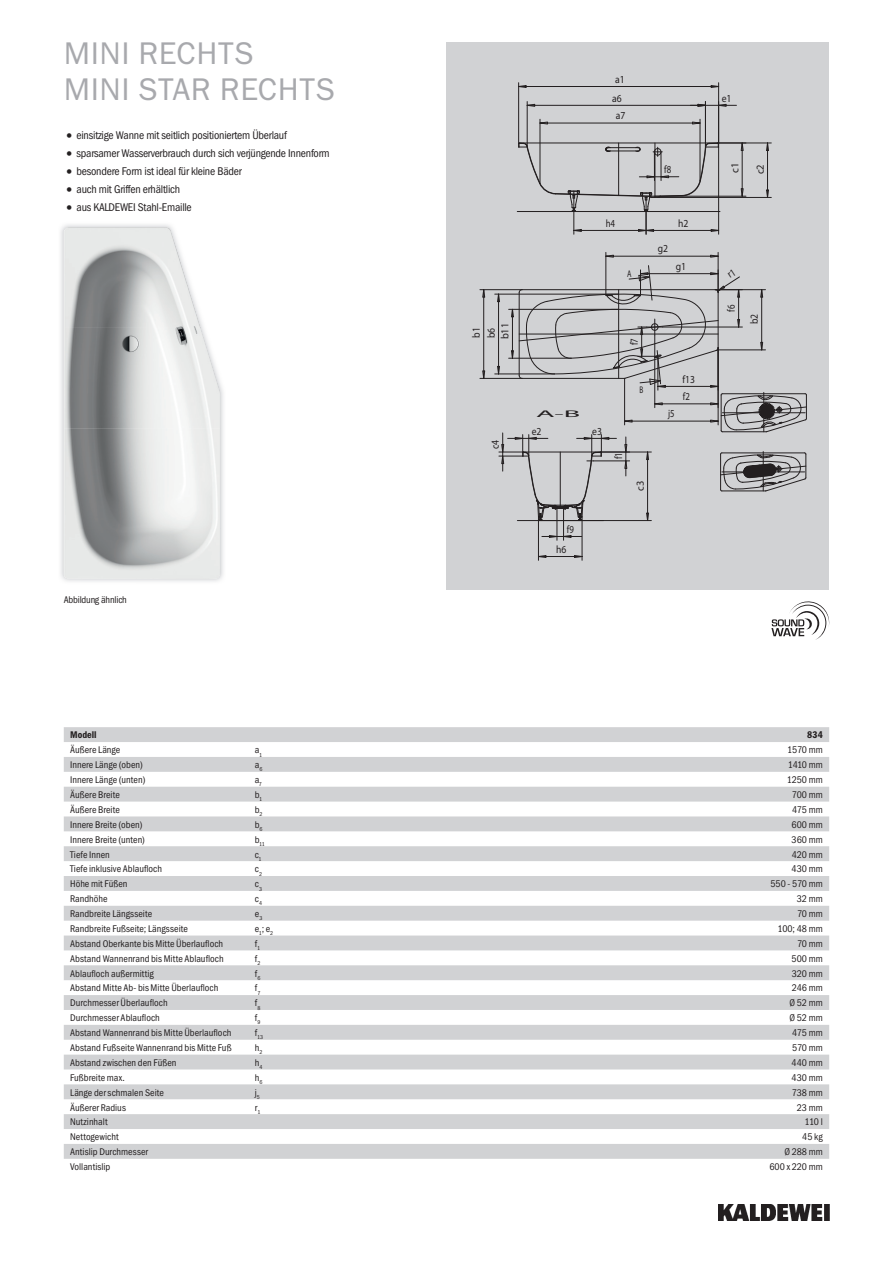
<style>
.page{position:relative;width:893px;height:1263px;background:#fff}
.page>*{position:absolute;margin:0;border:0;box-sizing:border-box;transform-origin:0 0}
.t1{font:31.5px/36px "Franklin Gothic ITC";letter-spacing:.015em;color:#a8a9ad}
.t2{font:11.25px "Franklin Gothic Cond ITC";letter-spacing:-.02em;color:#231f20}
.t3{font:10.8px "ISOCPEUR";color:#231f20;scale:.89 1}
.t4{font:10.8px/14.4px "ISOCPEUR";color:#231f20;scale:.91 1}
.t5{font:10.8px "ISOCPEUR";color:#231f20;scale:.82 1}
.t6{font:10.8px "ISOCPEUR";color:#231f20}
.t7{font:10.8px "ISOCPEUR";color:#231f20;scale:.83 1}
.t8{font:10.8px "ISOCPEUR";color:#231f20;scale:.9 1}
.t9{font:10.8px "ISOCPEUR";color:#231f20;scale:.8 1}
.t10{font:9.75px "Franklin Gothic Cond ITC";color:#231f20}
.t11{font:9.75px "Franklin Gothic Cond ITC";letter-spacing:-.02em;color:#231f20}
.t12{font:600 9.75px "Franklin Gothic Cond ITC";color:#231f20}
.t13{font:9.6px "ISOCPEUR";color:#231f20;scale:3.14 1}
.t14{font:9.6px "ISOCPEUR";color:#231f20;scale:.75 1}
.t15{font:9.6px "ISOCPEUR";color:#231f20;scale:.74 1}
.t16{font:5.7px "Franklin Gothic Cond ITC";color:#231f20}
.s1{font-size:15.75px}
</style>
<div class="page">
<img style="left:719px;top:1204px;width:110px;height:16px">
<div style="left:446px;top:43px;width:383px;height:547px;background:#d1d2d4"></div>
<svg style="left:517px;top:83px;width:254px;height:151px"></svg>
<img style="left:60px;top:224px;width:163px;height:358px">
<img style="left:64px;top:227px;width:136px;height:101px">
<img style="left:64px;top:328px;width:156px;height:251px">
<svg style="left:64px;top:727px;width:765px;height:432px;fill:#d9dadb"></svg>
<svg style="left:771px;top:601px;width:58px;height:39px"></svg>
<svg style="left:480px;top:252px;width:327px;height:308px"></svg>
<h1 class="t1" style="left:64px;top:35px;width:272px">MINI RECHTS<br>MINI STAR RECHTS</h1>
<p class="t2" style="left:64px;top:129px;width:224px"><span class="s1">•</span> einsitzige Wanne mit seitlich positioniertem Überlauf</p>
<p class="t2" style="left:64px;top:147px;width:267px"><span class="s1">•</span> sparsamer Wasserverbrauch durch sich verjüngende Innenform</p>
<p class="t2" style="left:64px;top:165px;width:179px"><span class="s1">•</span> besondere Form ist ideal für kleine Bäder</p>
<p class="t2" style="left:64px;top:183px;width:118px"><span class="s1">•</span> auch mit Griffen erhältlich</p>
<p class="t2" style="left:64px;top:200px;width:129px"><span class="s1">•</span> aus KALDEWEI Stahl-Emaille</p>
<p class="t11" style="left:64px;top:594px;width:65px">Abbildung ähnlich</p>
<p class="t4" style="left:469px;top:339px;width:19px;rotate:-90deg">b1 b6 b11</p>
<p class="t8" style="left:489px;top:449px;width:12px;rotate:-90deg">c4</p>
<p class="t4" style="left:615px;top:72px;width:12px">a1</p>
<p class="t3" style="left:612px;top:91px;width:12px">a6</p>
<p class="t4" style="left:722px;top:91px;width:12px">e1</p>
<p class="t3" style="left:616px;top:109px;width:12px">a7</p>
<p class="t5" style="left:664px;top:163px;width:10px">f8</p>
<p class="t7" style="left:606px;top:216px;width:13px">h4</p>
<p class="t3" style="left:678px;top:216px;width:13px">h2</p>
<p class="t14" style="left:627px;top:268px;width:7px">A</p>
<p class="t3" style="left:658px;top:242px;width:13px">g2</p>
<p class="t4" style="left:676px;top:259px;width:13px">g1</p>
<p class="t5" style="left:628px;top:345px;width:10px;rotate:-90deg">f7</p>
<p class="t13" style="left:536px;top:408px;width:16px">A-B</p>
<p class="t3" style="left:532px;top:424px;width:12px">e2</p>
<p class="t3" style="left:592px;top:424px;width:12px">e3</p>
<p class="t5" style="left:612px;top:459px;width:10px;rotate:-90deg">f1</p>
<p class="t5" style="left:567px;top:522px;width:10px">f9</p>
<p class="t3" style="left:556px;top:542px;width:13px">h6</p>
<p class="t15" style="left:639px;top:384px;width:7px">B</p>
<p class="t6" style="left:633px;top:490px;width:12px;rotate:-90deg">c3</p>
<p class="t9" style="left:668px;top:407px;width:10px">j5</p>
<p class="t3" style="left:682px;top:372px;width:16px">f13</p>
<p class="t5" style="left:683px;top:390px;width:10px">f2</p>
<p class="t6" style="left:728px;top:173px;width:12px;rotate:-90deg">c1</p>
<p class="t6" style="left:753px;top:174px;width:12px;rotate:-90deg">c2</p>
<p class="t5" style="left:724px;top:312px;width:10px;rotate:-90deg">f6</p>
<p class="t3" style="left:748px;top:324px;width:13px;rotate:-90deg">b2</p>
<p class="t12" style="left:70px;top:729px;width:28px">Modell</p>
<p class="t12" style="left:807px;top:729px;width:17px">834</p>
<p class="t10" style="left:70px;top:744px;width:52px">Äußere Länge</p>
<p class="t10" style="left:255px;top:744px;width:9px">a<sub>1</sub></p>
<p class="t10" style="left:787px;top:744px;width:37px">1570 mm</p>
<p class="t10" style="left:70px;top:759px;width:74px">Innere Länge (oben)</p>
<p class="t10" style="left:255px;top:759px;width:9px">a<sub>6</sub></p>
<p class="t10" style="left:788px;top:759px;width:36px">1410 mm</p>
<p class="t10" style="left:70px;top:774px;width:77px">Innere Länge (unten)</p>
<p class="t10" style="left:255px;top:774px;width:8px">a<sub>7</sub></p>
<p class="t10" style="left:787px;top:774px;width:38px">1250 mm</p>
<p class="t10" style="left:70px;top:789px;width:51px">Äußere Breite</p>
<p class="t10" style="left:255px;top:789px;width:9px">b<sub>1</sub></p>
<p class="t10" style="left:792px;top:789px;width:33px">700 mm</p>
<p class="t10" style="left:70px;top:804px;width:51px">Äußere Breite</p>
<p class="t10" style="left:255px;top:804px;width:9px">b<sub>2</sub></p>
<p class="t10" style="left:792px;top:804px;width:32px">475 mm</p>
<p class="t10" style="left:70px;top:819px;width:74px">Innere Breite (oben)</p>
<p class="t10" style="left:255px;top:819px;width:9px">b<sub>6</sub></p>
<p class="t10" style="left:791px;top:819px;width:33px">600 mm</p>
<p class="t10" style="left:70px;top:834px;width:76px">Innere Breite (unten)</p>
<p class="t16" style="left:255px;top:841px;width:12px"><sup>b</sup>11</p>
<p class="t10" style="left:792px;top:834px;width:33px">360 mm</p>
<p class="t10" style="left:70px;top:848px;width:41px">Tiefe Innen</p>
<p class="t10" style="left:255px;top:848px;width:8px">c<sub>1</sub></p>
<p class="t10" style="left:792px;top:848px;width:32px">420 mm</p>
<p class="t10" style="left:70px;top:863px;width:93px">Tiefe inklusive Ablaufloch</p>
<p class="t10" style="left:255px;top:863px;width:9px">c<sub>2</sub></p>
<p class="t10" style="left:791px;top:863px;width:33px">430 mm</p>
<p class="t10" style="left:70px;top:878px;width:59px">Höhe mit Füßen</p>
<p class="t10" style="left:255px;top:878px;width:9px">c<sub>3</sub></p>
<p class="t10" style="left:770px;top:878px;width:54px">550 - 570 mm</p>
<p class="t10" style="left:70px;top:893px;width:39px">Randhöhe</p>
<p class="t10" style="left:255px;top:893px;width:9px">c<sub>4</sub></p>
<p class="t10" style="left:797px;top:893px;width:27px">32 mm</p>
<p class="t10" style="left:70px;top:908px;width:84px">Randbreite Längsseite</p>
<p class="t10" style="left:255px;top:908px;width:9px">e<sub>3</sub></p>
<p class="t10" style="left:797px;top:908px;width:27px">70 mm</p>
<p class="t10" style="left:70px;top:923px;width:119px">Randbreite Fußseite; Längsseite</p>
<p class="t10" style="left:255px;top:923px;width:20px">e<sub>1</sub>; e<sub>2</sub></p>
<p class="t10" style="left:777px;top:923px;width:47px">100; 48 mm</p>
<p class="t10" style="left:70px;top:938px;width:155px">Abstand Oberkante bis Mitte Überlaufloch</p>
<p class="t10" style="left:255px;top:938px;width:7px">f<sub>1</sub></p>
<p class="t10" style="left:797px;top:938px;width:27px">70 mm</p>
<p class="t10" style="left:70px;top:953px;width:155px">Abstand Wannenrand bis Mitte Ablaufloch</p>
<p class="t10" style="left:255px;top:953px;width:7px">f<sub>2</sub></p>
<p class="t10" style="left:791px;top:953px;width:33px">500 mm</p>
<p class="t10" style="left:70px;top:967px;width:85px">Ablaufloch außermittig</p>
<p class="t10" style="left:255px;top:967px;width:7px">f<sub>6</sub></p>
<p class="t10" style="left:792px;top:967px;width:33px">320 mm</p>
<p class="t10" style="left:70px;top:982px;width:150px">Abstand Mitte Ab- bis Mitte Überlaufloch</p>
<p class="t10" style="left:255px;top:982px;width:7px">f<sub>7</sub></p>
<p class="t10" style="left:792px;top:982px;width:32px">246 mm</p>
<p class="t10" style="left:70px;top:997px;width:99px">Durchmesser Überlaufloch</p>
<p class="t10" style="left:255px;top:997px;width:7px">f<sub>8</sub></p>
<p class="t10" style="left:789px;top:997px;width:35px">Ø 52 mm</p>
<p class="t10" style="left:70px;top:1012px;width:91px">Durchmesser Ablaufloch</p>
<p class="t10" style="left:255px;top:1012px;width:7px">f<sub>9</sub></p>
<p class="t10" style="left:789px;top:1012px;width:35px">Ø 52 mm</p>
<p class="t10" style="left:70px;top:1027px;width:163px">Abstand Wannenrand bis Mitte Überlaufloch</p>
<p class="t16" style="left:255px;top:1034px;width:10px"><sup>f</sup>13</p>
<p class="t10" style="left:792px;top:1027px;width:32px">475 mm</p>
<p class="t10" style="left:70px;top:1042px;width:163px">Abstand Fußseite Wannenrand bis Mitte Fuß</p>
<p class="t10" style="left:255px;top:1042px;width:9px">h<sub>2</sub></p>
<p class="t10" style="left:792px;top:1042px;width:32px">570 mm</p>
<p class="t10" style="left:70px;top:1057px;width:108px">Abstand zwischen den Füßen</p>
<p class="t10" style="left:255px;top:1057px;width:9px">h<sub>4</sub></p>
<p class="t10" style="left:791px;top:1057px;width:33px">440 mm</p>
<p class="t10" style="left:70px;top:1072px;width:56px">Fußbreite max.</p>
<p class="t10" style="left:255px;top:1072px;width:9px">h<sub>6</sub></p>
<p class="t10" style="left:791px;top:1072px;width:33px">430 mm</p>
<p class="t10" style="left:70px;top:1087px;width:95px">Länge der schmalen Seite</p>
<p class="t10" style="left:255px;top:1087px;width:7px">j<sub>5</sub></p>
<p class="t10" style="left:792px;top:1087px;width:33px">738 mm</p>
<p class="t10" style="left:70px;top:1101px;width:57px">Äußerer Radius</p>
<p class="t10" style="left:255px;top:1101px;width:7px">r<sub>1</sub></p>
<p class="t10" style="left:797px;top:1101px;width:27px">23 mm</p>
<p class="t10" style="left:70px;top:1116px;width:39px">Nutzinhalt</p>
<p class="t10" style="left:804px;top:1116px;width:20px">110 l</p>
<p class="t10" style="left:70px;top:1131px;width:50px">Nettogewicht</p>
<p class="t10" style="left:802px;top:1131px;width:22px">45 kg</p>
<p class="t10" style="left:70px;top:1146px;width:80px">Antislip Durchmesser</p>
<p class="t10" style="left:784px;top:1146px;width:40px">Ø 288 mm</p>
<p class="t10" style="left:70px;top:1161px;width:42px">Vollantislip</p>
<p class="t10" style="left:769px;top:1161px;width:55px">600 x 220 mm</p>
</div>
